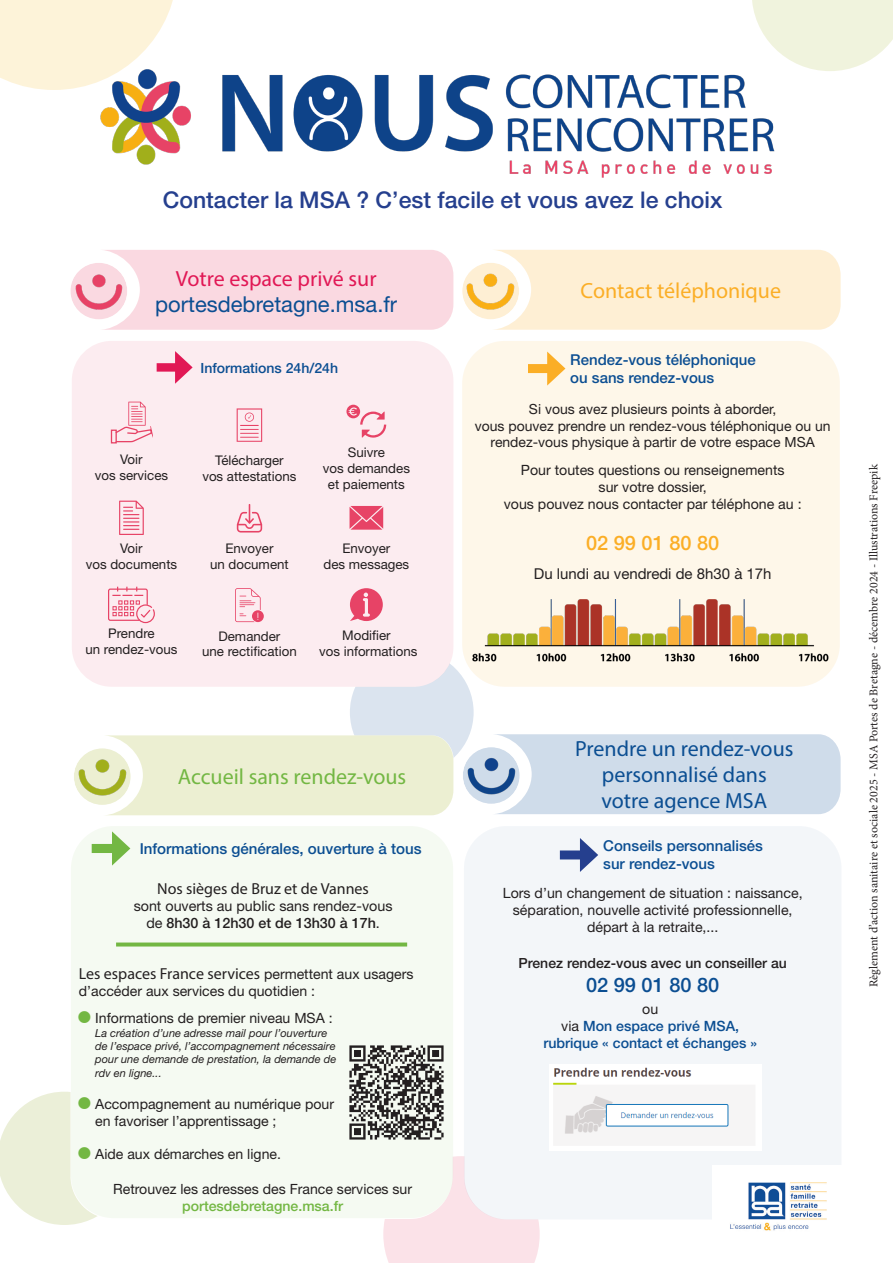
<style>
.page{position:relative;width:893px;height:1263px;background:#fff}
.page>*{position:absolute;margin:0;border:0;box-sizing:border-box;transform-origin:0 0}
.t1{font:500 22.95px "Helvetica Neue LT Std";color:#253f8e}
.t2{font:21.9px/26.4px "Myriad Pro";color:#0b4e92;text-align:center}
.t3{font:21.9px "Helvetica Neue LT Std";color:#0b4e92}
.t4{font:21.9px "Myriad Pro";color:#73b743}
.t5{font:21.9px "Myriad Pro";color:#e11855}
.t6{font:21.9px "Myriad Pro";color:#fbae26}
.t7{font:500 19.95px "Helvetica Neue LT Std";color:#fbae26}
.t8{font:500 19.95px "Helvetica Neue LT Std";color:#0b4e92}
.t9{font:16.05px "Myriad Pro";color:#231f20}
.t10{font:500 15.15px "Helvetica Neue LT Std";color:#0b4e92}
.t11{font:500 15px/18px "Helvetica Neue LT Std";color:#0b4e92}
.t12{font:15px "Helvetica Neue LT Std";color:#231f20}
.t13{font:14.25px/17px "Helvetica Neue LT Std";color:#231f20;text-align:center}
.t14{font:500 14.25px "Helvetica Neue LT Std";color:#0b4e92}
.t15{font:500 14.25px "Helvetica Neue LT Std";color:#231f20}
.t16{font:14.1px/17px "Helvetica Neue LT Std";color:#231f20}
.t17{font:500 14.1px "Helvetica Neue LT Std";color:#73b743}
.t18{font:500 14.1px "Helvetica Neue LT Std";color:#0b4e92}
.t19{font:13.95px/16.8px "Helvetica Neue LT Std";color:#231f20;text-align:center}
.t20{font:500 13.95px "Helvetica Neue LT Std";color:#231f20}
.t21{font:13.35px "Helvetica Neue LT Std";color:#231f20}
.t22{font:12px "Minion Pro";color:#231f20}
.t23{font:italic 11.1px/13.4px "Helvetica Neue LT Std";color:#231f20}
.s1{font-weight:400}
.s2{font-family:"Helvetica Neue LT Std";font-size:14.1px}
.s3{font-weight:400;color:#231f20}
</style>
<div class="page">
<img style="left:100px;top:74px;width:675px;height:104px">
<div style="left:350px;top:650px;width:124px;height:124px;background:#dbe4ef;border-radius:50%"></div>
<svg style="left:752px;top:0;width:141px;height:71px"></svg>
<div style="left:383px;top:1156px;width:157px;height:107px;background:#fbe2e8"></div>
<div style="left:72px;top:341px;width:381px;height:346px;background:#fcecf0;border-radius:40px"></div>
<div style="left:103px;top:250px;width:350px;height:80px;background:#fad9e1"></div>
<svg style="left:237px;top:504px;width:25px;height:28px"></svg>
<svg style="left:108px;top:587px;width:47px;height:36px"></svg>
<svg style="left:119px;top:501px;width:25px;height:34px"></svg>
<svg style="left:235px;top:588px;width:29px;height:34px"></svg>
<svg style="left:350px;top:588px;width:33px;height:33px"></svg>
<svg style="left:350px;top:506px;width:33px;height:24px"></svg>
<svg style="left:237px;top:408px;width:25px;height:34px"></svg>
<svg style="left:114px;top:402px;width:38px;height:41px"></svg>
<div style="left:111px;top:430px;width:6px;height:13px;border:1px solid #e74366"></div>
<svg style="left:346px;top:405px;width:40px;height:33px"></svg>
<div style="left:157px;top:363px;width:25px;height:9px;background:#e11855"></div>
<svg style="left:175px;top:351px;width:18px;height:33px"></svg>
<svg style="left:70px;top:262px;width:57px;height:57px;background:#f4b9c7"></svg>
<div style="left:64px;top:257px;width:69px;height:69px;border:6px solid #fff;border-radius:50%"></div>
<div style="left:462px;top:341px;width:378px;height:346px;background:#fef7e9;border-radius:42px"></div>
<div style="left:494px;top:250px;width:347px;height:80px;background:#feefd4"></div>
<img style="left:473px;top:600px;width:356px;height:62px">
<div style="left:528px;top:364px;width:26px;height:9px;background:#fbae26"></div>
<svg style="left:547px;top:352px;width:18px;height:34px"></svg>
<svg style="left:462px;top:262px;width:57px;height:57px;background:#fbe0ab"></svg>
<div style="left:456px;top:257px;width:69px;height:69px;border:6px solid #fff;border-radius:50%"></div>
<div style="left:71px;top:826px;width:382px;height:392px;background:#f5faf2;border-radius:43px"></div>
<div style="left:106px;top:735px;width:348px;height:80px;background:#ecefd2"></div>
<div style="left:92px;top:844px;width:27px;height:9px;background:#73b743"></div>
<svg style="left:112px;top:831px;width:18px;height:34px"></svg>
<svg style="left:74px;top:748px;width:57px;height:57px"></svg>
<div style="left:68px;top:742px;width:69px;height:69px;border:6px solid #fff;border-radius:50%"></div>
<img style="left:78px;top:758px;width:49px;height:37px">
<svg style="left:116px;top:942px;width:291px;height:4px"></svg>
<div style="left:495px;top:734px;width:346px;height:80px;background:#cfdcea"></div>
<div style="left:464px;top:826px;width:377px;height:393px;background:#f3f6f9;border-radius:42px"></div>
<img style="left:550px;top:1065px;width:211px;height:85px">
<svg style="left:463px;top:747px;width:57px;height:57px"></svg>
<div style="left:457px;top:741px;width:69px;height:69px;border:6px solid #fff;border-radius:50%"></div>
<img style="left:467px;top:758px;width:49px;height:36px">
<div style="left:560px;top:850px;width:27px;height:9px;background:#253f8e"></div>
<svg style="left:570px;top:838px;width:28px;height:34px"></svg>
<img style="left:712px;top:1165px;width:129px;height:66px">
<img style="left:349px;top:1045px;width:95px;height:95px">
<svg style="left:0;top:0;width:178px;height:90px"></svg>
<svg style="left:0;top:1092px;width:97px;height:133px"></svg>
<h1 class="t1" style="left:163px;top:186px;width:561px">Contacter la MSA ? C’est facile et vous avez le choix</h1>
<p class="t5" style="left:176px;top:265px;width:202px">Votre espace privé sur</p>
<p class="t3" style="left:155px;top:291px;width:244px">portesdebretagne.msa.fr</p>
<p class="t18" style="left:200px;top:360px;width:139px">Informations 24h/24h</p>
<p class="t21" style="left:120px;top:452px;width:24px">Voir</p>
<p class="t21" style="left:95px;top:468px;width:75px">vos services</p>
<p class="t21" style="left:215px;top:452px;width:70px">Télécharger</p>
<p class="t21" style="left:202px;top:468px;width:96px">vos attestations</p>
<p class="t21" style="left:348px;top:445px;width:38px">Suivre</p>
<p class="t21" style="left:323px;top:461px;width:89px">vos demandes</p>
<p class="t21" style="left:328px;top:477px;width:78px">et paiements</p>
<p class="t21" style="left:120px;top:540px;width:24px">Voir</p>
<p class="t21" style="left:86px;top:556px;width:93px">vos documents</p>
<p class="t21" style="left:225px;top:540px;width:50px">Envoyer</p>
<p class="t21" style="left:210px;top:556px;width:80px">un document</p>
<p class="t21" style="left:342px;top:540px;width:50px">Envoyer</p>
<p class="t21" style="left:323px;top:556px;width:87px">des messages</p>
<p class="t21" style="left:108px;top:626px;width:48px">Prendre</p>
<p class="t21" style="left:85px;top:642px;width:94px">un rendez-vous</p>
<p class="t21" style="left:218px;top:628px;width:63px">Demander</p>
<p class="t21" style="left:202px;top:644px;width:96px">une rectification</p>
<p class="t21" style="left:342px;top:627px;width:50px">Modifier</p>
<p class="t21" style="left:319px;top:643px;width:100px">vos informations</p>
<p class="t4" style="left:178px;top:763px;width:230px">Accueil sans rendez-vous</p>
<p class="t10" style="left:140px;top:839px;width:283px">Informations générales, ouverture à tous</p>
<p class="t9" style="left:157px;top:878px;width:213px">Nos sièges de Bruz et de Vannes</p>
<p class="t13" style="left:134px;top:897px;width:260px">sont ouverts au public sans rendez-vous</p>
<p class="t15" style="left:146px;top:914px;width:235px"><span class="s1">de</span> 8h30 à 12h30 et de 13h30 à 17h<span class="s1">.</span></p>
<p class="t9" style="left:79px;top:963px;width:336px">Les espaces France services <span class="s2">permettent aux usagers</span></p>
<p class="t16" style="left:79px;top:982px;width:238px">d’accéder aux services du quotidien :</p>
<p class="t16" style="left:95px;top:1010px;width:239px">Informations de premier niveau MSA :</p>
<p class="t23" style="left:95px;top:1026px;width:243px">La création d’une adresse mail pour l’ouverture de l’espace privé, l’accompagnement nécessaire pour une demande de prestation, la demande de rdv en ligne...</p>
<p class="t16" style="left:95px;top:1095px;width:240px">Accompagnement au numérique pour en favoriser l’apprentissage ;</p>
<p class="t16" style="left:95px;top:1145px;width:187px">Aide aux démarches en ligne.</p>
<p class="t16" style="left:113px;top:1181px;width:301px">Retrouvez les adresses des France services sur</p>
<p class="t17" style="left:182px;top:1198px;width:162px">portesdebretagne.msa.fr</p>
<p class="t6" style="left:581px;top:277px;width:202px">Contact téléphonique</p>
<p class="t11" style="left:570px;top:350px;width:187px">Rendez-vous téléphonique ou sans rendez-vous</p>
<p class="t19" style="left:529px;top:400px;width:249px">Si vous avez plusieurs points à aborder,</p>
<p class="t19" style="left:475px;top:417px;width:357px">vous pouvez prendre un rendez-vous téléphonique ou un rendez-vous physique à partir de votre espace MSA</p>
<p class="t13" style="left:521px;top:462px;width:265px">Pour toutes questions ou renseignements</p>
<p class="t13" style="left:599px;top:479px;width:110px">sur votre dossier,</p>
<p class="t13" style="left:504px;top:496px;width:299px">vous pouvez nous contacter par téléphone au :</p>
<p class="t7" style="left:586px;top:531px;width:135px">02 99 01 80 80</p>
<p class="t12" style="left:534px;top:565px;width:239px">Du lundi au vendredi de 8h30 à 17h</p>
<p class="t2" style="left:575px;top:735px;width:220px">Prendre un rendez-vous personnalisé dans</p>
<p class="t2" style="left:601px;top:787px;width:167px">votre agence MSA</p>
<p class="t11" style="left:593px;top:837px;width:161px">Conseils person alisés sur endez-vous</p>
<p class="t11" style="left:603px;top:837px;width:161px">Conseils personnalisés sur rendez-vous</p>
<p class="t13" style="left:503px;top:884px;width:301px">Lors d’un changement de situation : naissance, séparation, nouvelle activité professionnelle,</p>
<p class="t13" style="left:587px;top:918px;width:133px">départ à la retraite,...</p>
<p class="t20" style="left:519px;top:955px;width:270px">Prenez rendez-vous avec un conseiller au</p>
<p class="t8" style="left:586px;top:973px;width:135px">02 99 01 80 80</p>
<p class="t13" style="left:642px;top:1000px;width:18px">ou</p>
<p class="t14" style="left:561px;top:1018px;width:179px"><span class="s3">via</span> Mon espace privé MSA,</p>
<p class="t14" style="left:543px;top:1035px;width:215px">rubrique « contact et échanges »</p>
<p class="t22" style="left:865px;top:987px;width:524px;rotate:-90deg">Règlement d’action sanitaire et sociale 2025 - MSA Portes de Bretagne - décembre 2024 - Illustrations Freepik</p>
</div>
